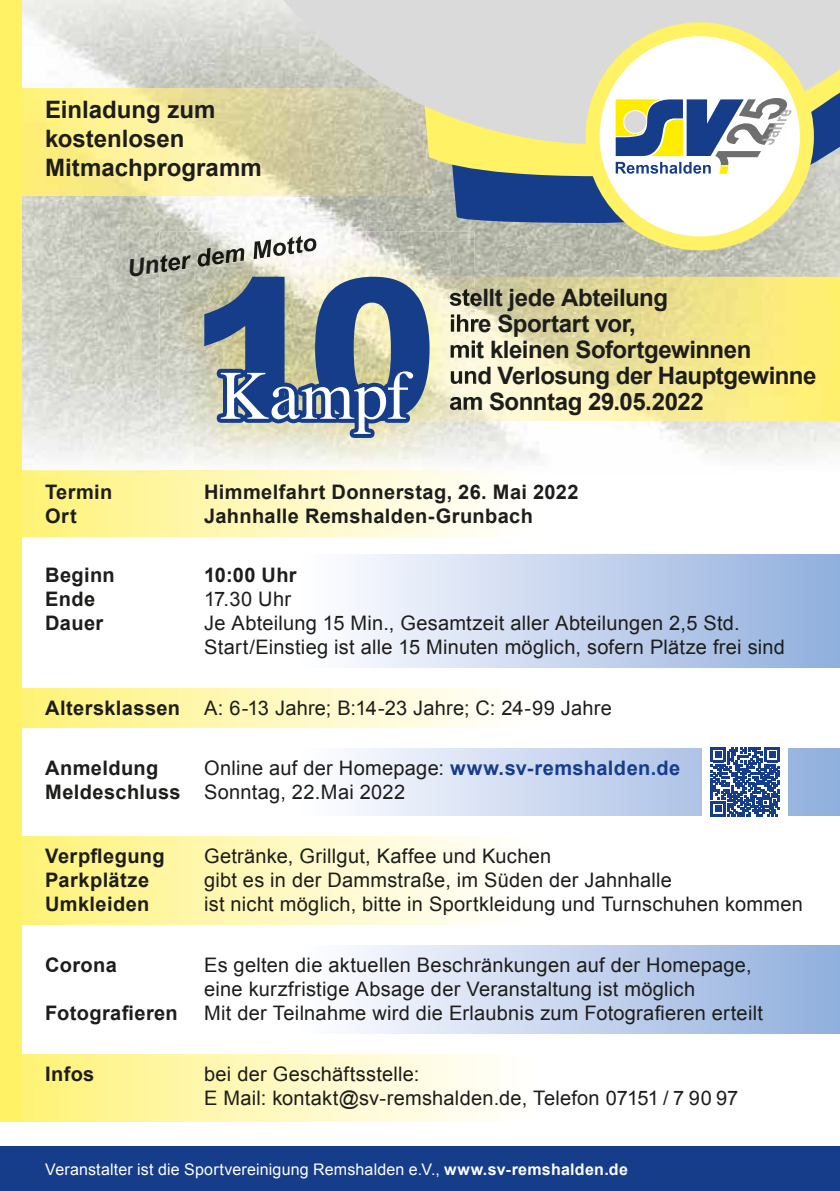
<style>
.page{position:relative;width:840px;height:1191px;background:#fff}
.page>*{position:absolute;margin:0;border:0;box-sizing:border-box;transform-origin:0 0}
.t1{font:700 24px/26px "Arial";letter-spacing:-.02em;color:#1d1d1b}
.t2{font:700 24px/28.8px "Arial";color:#1d1d1b}
.t3{font:20px/24px "Arial";letter-spacing:.01em;color:#1d1d1b}
.t4{font:700 20px "Arial";letter-spacing:.02em;color:#1d1d1b}
.t5{font:16px "Arial";letter-spacing:.01em;color:#fff}
.s1{font-weight:700}
.s2{font-weight:700;color:#153d8a}
</style>
<div class="page">
<img style="left:21px;top:0;width:818px;height:270px">
<img style="left:21px;top:270px;width:138px;height:200px">
<img style="left:474px;top:270px;width:365px;height:193px">
<img style="left:128px;top:255px;width:31px;height:22px">
<img style="left:21px;top:88px;width:428px;height:108px">
<svg style="left:21px;top:474px;width:472px;height:63px;background:#fef7b0"></svg>
<img style="left:21px;top:470px;width:483px;height:4px">
<div style="left:205px;top:484px;width:335px;height:19px;background:linear-gradient(to right,#fff7af,#fff)"></div>
<div style="left:0;top:688px;width:540px;height:39px;background:linear-gradient(to right,#fff274,#fff)"></div>
<div style="left:0;top:836px;width:540px;height:88px;background:linear-gradient(to right,#fff274,#fff)"></div>
<div style="left:0;top:1054px;width:540px;height:67px;background:linear-gradient(to right,#fff274,#fff)"></div>
<div style="left:299px;top:554px;width:540px;height:113px;background:linear-gradient(to right,#fffeff,#91afdd)"></div>
<img style="left:474px;top:288px;width:192px;height:23px">
<img style="left:474px;top:314px;width:159px;height:22px">
<img style="left:474px;top:340px;width:275px;height:23px">
<img style="left:474px;top:366px;width:341px;height:23px">
<img style="left:474px;top:392px;width:228px;height:23px">
<div style="left:299px;top:945px;width:540px;height:88px;background:linear-gradient(to right,#fffeff,#91afdd)"></div>
<svg style="left:352px;top:748px;width:487px;height:67px;background:#cad7ef"></svg>
<div style="left:0;top:0;width:21px;height:1121px;background:#fff265"></div>
<div style="left:702px;top:739px;width:85px;height:85px;background:#fff"></div>
<svg style="left:710px;top:747px;width:69px;height:69px"></svg>
<div style="left:0;top:1146px;width:839px;height:45px;background:#153d8a"></div>
<img style="left:159px;top:232px;width:315px;height:250px">
<img style="left:429px;top:277px;width:45px;height:144px">
<img style="left:449px;top:288px;width:25px;height:23px">
<img style="left:450px;top:314px;width:24px;height:22px">
<img style="left:450px;top:340px;width:24px;height:23px">
<img style="left:450px;top:366px;width:24px;height:23px">
<img style="left:449px;top:392px;width:25px;height:23px">
<img style="left:159px;top:233px;width:158px;height:40px">
<svg style="left:204px;top:277px;width:225px;height:166px;background:#7a8da3"></svg>
<svg style="left:449px;top:176px;width:390px;height:47px;background:#476498"></svg>
<svg style="left:421px;top:144px;width:418px;height:32px;background:#d8d479"></svg>
<svg style="left:179px;top:0;width:660px;height:144px;background:#d7d6c7"></svg>
<div style="left:585px;top:22px;width:228px;height:228px;background:#fff265;border-radius:50%"></div>
<div style="left:599px;top:36px;width:200px;height:200px;background:#fff;border-radius:50%"></div>
<svg style="left:615px;top:98px;width:176px;height:76px"></svg>
<p class="t2" style="left:45px;top:96px;width:218px">Einladung zum kostenlosen<br>Mitmachprogramm</p>
<p class="t1" style="left:449px;top:285px;width:369px">stellt jede Abteilung<br>ihre Sportart vor,<br>mit kleinen Sofortgewinnen<br>und Verlosung der Hauptgewinne am Sonntag 29.05.2022</p>
<p class="t4" style="left:45px;top:478px;width:69px">Termin</p>
<p class="t4" style="left:204px;top:478px;width:376px">Himmelfahrt Donnerstag, 26. Mai 2022</p>
<p class="t4" style="left:45px;top:502px;width:33px">Ort</p>
<p class="t4" style="left:204px;top:502px;width:330px">Jahnhalle Remshalden-Grunbach</p>
<p class="t4" style="left:45px;top:562px;width:71px">Beginn</p>
<p class="t4" style="left:204px;top:562px;width:94px">10:00 Uhr</p>
<p class="t4" style="left:45px;top:586px;width:52px">Ende</p>
<p class="t3" style="left:204px;top:587px;width:88px">17.30 Uhr</p>
<p class="t4" style="left:45px;top:610px;width:60px">Dauer</p>
<p class="t3" style="left:204px;top:611px;width:582px">Je Abteilung 15 Min., Gesamtzeit aller Abteilungen 2,5 Std.<br>Start/Einstieg ist alle 15 Minuten möglich, sofern Plätze frei sind</p>
<p class="t3" style="left:45px;top:696px;width:568px"><span class="s1">Altersklassen</span> A: 6-13 Jahre; B:14-23 Jahre; C: 24-99 Jahre</p>
<p class="t3" style="left:45px;top:756px;width:636px;text-indent:159px">Online auf der Homepage: <span class="s2">www.sv-remshalden.de<br></span><span class="s1">Meldeschluss</span> Sonntag, 22.Mai 2022</p>
<p class="t4" style="left:45px;top:754px;width:115px">Anmeldung</p>
<p class="t4" style="left:45px;top:843px;width:121px">Verpflegung</p>
<p class="t3" style="left:204px;top:844px;width:348px">Getränke, Grillgut, Kaffee und Kuchen</p>
<p class="t4" style="left:45px;top:867px;width:105px">Parkplätze</p>
<p class="t3" style="left:204px;top:868px;width:469px">gibt es in der Dammstraße, im Süden der Jahnhalle</p>
<p class="t4" style="left:45px;top:891px;width:106px">Umkleiden</p>
<p class="t3" style="left:204px;top:892px;width:600px">ist nicht möglich, bitte in Sportkleidung und Turnschuhen kommen</p>
<p class="t4" style="left:45px;top:951px;width:73px">Corona</p>
<p class="t3" style="left:204px;top:953px;width:548px">Es gelten die aktuellen Beschränkungen auf der Homepage, eine kurzfristige Absage der Veranstaltung ist möglich</p>
<p class="t4" style="left:45px;top:999px;width:134px">Fotografieren</p>
<p class="t3" style="left:204px;top:1001px;width:560px">Mit der Teilnahme wird die Erlaubnis zum Fotografieren erteilt</p>
<p class="t4" style="left:45px;top:1061px;width:51px">Infos</p>
<p class="t3" style="left:204px;top:1062px;width:535px">bei der Geschäftsstelle:<br>E Mail: kontakt@sv-remshalden.de, Telefon 07151 / 7 90 97</p>
<p class="t5" style="left:45px;top:1159px;width:584px">Veranstalter ist die Sportvereinigung Remshalden e.V., <span class="s1">www.sv-remshalden.de</span></p>
</div>
